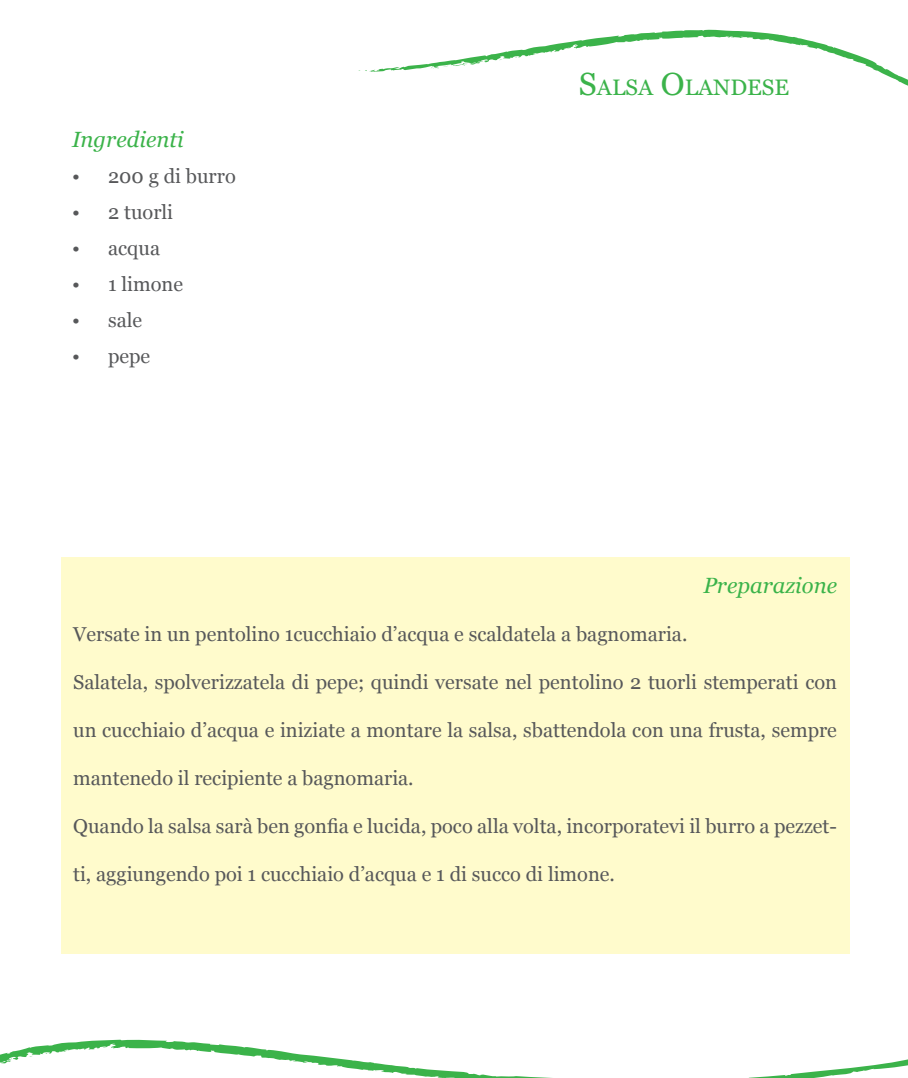
<style>
.page{position:relative;width:908px;height:1078px;background:#fff}
.page>*{position:absolute;margin:0;border:0;box-sizing:border-box;transform-origin:0 0}
.t1{font:22.4px "Georgia";color:#3bb34a}
.t2{font:italic 22px "Georgia";color:#3bb34a}
.t3{font:20px "Georgia";color:#57585a}
.s1{font-size:32px}
</style>
<div class="page">
<svg style="left:369px;top:29px;width:538px;height:57px"></svg>
<svg style="left:0;top:1039px;width:907px;height:38px"></svg>
<div style="left:61px;top:557px;width:788px;height:396px;background:#fffbcc"></div>
<p class="t2" style="left:72px;top:126px;width:113px">Ingredienti</p>
<p class="t3" style="left:72px;top:164px;width:165px">• 200 g di burro</p>
<p class="t3" style="left:72px;top:200px;width:102px">• 2 tuorli</p>
<p class="t3" style="left:72px;top:236px;width:89px">• acqua</p>
<p class="t3" style="left:72px;top:272px;width:112px">• 1 limone</p>
<p class="t3" style="left:72px;top:308px;width:72px">• sale</p>
<p class="t3" style="left:72px;top:344px;width:80px">• pepe</p>
<p class="t1" style="left:578px;top:74px;width:211px"><span class="s1">S</span>ALSA <span class="s1">O</span>LANDESE</p>
<p class="t2" style="left:703px;top:571px;width:135px">Preparazione</p>
<p class="t3" style="left:73px;top:621px;width:615px">Versate in un pentolino 1cucchiaio d’acqua e scaldatela a bagnomaria.</p>
<p class="t3" style="left:73px;top:669px;width:765px">Salatela, spolverizzatela di pepe; quindi versate nel pentolino 2 tuorli stemperati con</p>
<p class="t3" style="left:73px;top:717px;width:765px">un cucchiaio d’acqua e iniziate a montare la salsa, sbattendola con una frusta, sempre</p>
<p class="t3" style="left:73px;top:765px;width:342px">mantenedo il recipiente a bagnomaria.</p>
<p class="t3" style="left:73px;top:813px;width:765px">Quando la salsa sarà ben gonfia e lucida, poco alla volta, incorporatevi il burro a pezzet-</p>
<p class="t3" style="left:73px;top:861px;width:543px">ti, aggiungendo poi 1 cucchiaio d’acqua e 1 di succo di limone.</p>
</div>
